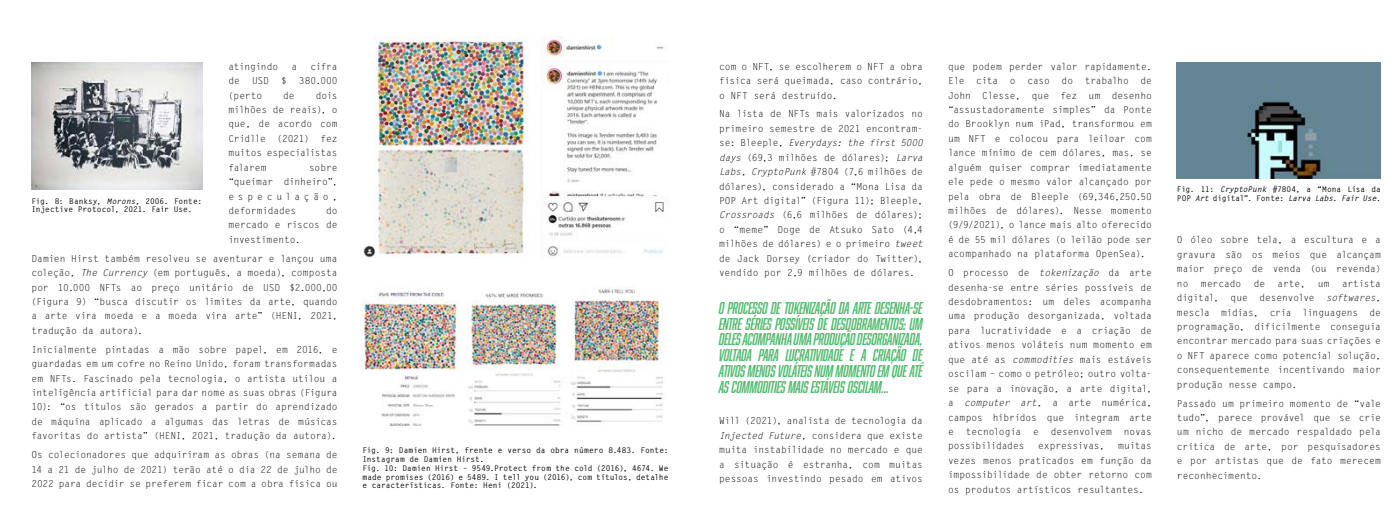
<style>
.page{position:relative;width:1400px;height:525px;background:#fff}
.page>*{position:absolute;margin:0;border:0;box-sizing:border-box;transform-origin:0 0}
.t1{font:italic 15.75px/15.8px "Abolition";letter-spacing:-.01em;color:#55bb72;text-align:justify}
.t2{font:9.62px/14.4px "Letter Gothic Std";letter-spacing:-.015em;color:#000;text-align:justify}
.t3{font:700 7.88px/8.8px "Letter Gothic Std";letter-spacing:-.005em;color:#000}
.s1{font-style:italic}
</style>
<div class="page">
<img style="left:32px;top:63px;width:170px;height:127px">
<img style="left:361px;top:37px;width:305px;height:222px">
<img style="left:362px;top:286px;width:306px;height:140px">
<img style="left:1177px;top:63px;width:204px;height:115px">
<p class="t2" style="left:228px;top:59px;width:51px">atingindo</p>
<p class="t2" style="left:291px;top:59px;width:7px">a</p>
<p class="t2" style="left:310px;top:59px;width:29px">cifra</p>
<p class="t2" style="left:228px;top:74px;width:13px">de</p>
<p class="t2" style="left:252px;top:74px;width:18px">USD</p>
<p class="t2" style="left:281px;top:74px;width:7px">$</p>
<p class="t2" style="left:299px;top:74px;width:40px">380.000</p>
<p class="t2" style="left:228px;top:88px;width:35px">(perto</p>
<p class="t2" style="left:283px;top:88px;width:13px">de</p>
<p class="t2" style="left:228px;top:88px;width:111px;text-indent:87px">dois milhões de reais), o que, de acordo com Cridlle (2021) fez muitos especialistas falarem</p>
<p class="t2" style="left:228px;top:160px;width:111px;text-indent:81px">sobre “queimar dinheiro”, especulação, deformidades</p>
<p class="t3" style="left:32px;top:196px;width:172px">Fig. 8: Banksy, <span class="s1">Morons</span>, 2006. Fonte:<br>Injective Protocol, 2021. Fair Use.</p>
<p class="t2" style="left:228px;top:204px;width:111px;text-indent:98px">do mercado e riscos de investimento.</p>
<p class="t2" style="left:31px;top:251px;width:308px">Damien Hirst também resolveu se aventurar e lançou uma coleção, <span class="s1">The Currency</span> (em português, a moeda), composta por 10.000 NFTs ao preço unitário de USD $2.000,00 (Figura 9) “busca discutir os limites da arte, quando a arte vira moeda e a moeda vira arte” (HENI, 2021, tradução da autora).</p>
<p class="t2" style="left:31px;top:342px;width:308px">Inicialmente pintadas a mão sobre papel, em 2016, e guardadas em um cofre no Reino Unido, foram transformadas em NFTs. Fascinado pela tecnologia, o artista utilou a inteligência artificial para dar nome as suas obras (Figura 10): “os títulos são gerados a partir do aprendizado de máquina aplicado a algumas das letras de músicas favoritas do artista” (HENI, 2021, tradução da autora).</p>
<p class="t2" style="left:31px;top:448px;width:308px">Os colecionadores que adquiriram as obras (na semana de 14 a 21 de julho de 2021) terão até o dia 22 de julho de 2022 para decidir se preferem ficar com a obra física ou</p>
<p class="t3" style="left:362px;top:446px;width:308px">Fig. 9: Damien Hirst, frente e verso da obra número 8.483. Fonte:<br>Instagram de Damien Hirst.<br>Fig. 10: Damien Hirst – 9549.Protect from the cold (2016), 4674. We made promises (2016) e 5489. I tell you (2016), com títulos, detalhe e características. Fonte: Heni (2021).</p>
<p class="t2" style="left:719px;top:59px;width:205px">com o NFT, se escolherem o NFT a obra física será queimada, caso contrário, o NFT será destruído.</p>
<p class="t2" style="left:719px;top:107px;width:205px">Na lista de NFTs mais valorizados no primeiro semestre de 2021 encontram&shy;se: Bleeple, <span class="s1">Everydays: the first 5000 days</span> (69,3 milhões de dólares); <span class="s1">Larva Labs</span>, <span class="s1">CryptoPunk</span> #7804 (7,6 milhões de dólares), considerado a “Mona Lisa da POP Art digital” (Figura 11); Bleeple, <span class="s1">Crossroads</span> (6,6 milhões de dólares); o “meme” Doge de Atsuko Sato (4,4 milhões de dólares) e o primeiro <span class="s1">tweet </span>de Jack Dorsey (criador do Twitter), vendido por 2,9 milhões de dólares.</p>
<p class="t1" style="left:719px;top:300px;width:205px">O PROCESSO DE TOKENIZAÇÃO DA ARTE DESENHA-SE ENTRE SÉRIES POSSÍVEIS DE DESDOBRAMENTOS: UM DELES ACOMPANHA UMA PRODUÇÃO DESORGANIZADA, VOLTADA PARA LUCRATIVIDADE E A CRIAÇÃO DE ATIVOS MENOS VOLÁTEIS NUM MOMENTO EM QUE ATÉ AS COMMODITIES MAIS ESTÁVEIS OSCILAM...</p>
<p class="t2" style="left:719px;top:414px;width:205px">Will (2021), analista de tecnologia da <span class="s1">Injected Future</span>, considera que existe muita instabilidade no mercado e que a situação é estranha, com muitas pessoas investindo pesado em ativos</p>
<p class="t2" style="left:948px;top:59px;width:205px">que podem perder valor rapidamente.<br>Ele cita o caso do trabalho de John Clesse, que fez um desenho “assustadoramente simples” da Ponte do Brooklyn num iPad, transformou em um NFT e colocou para leiloar com lance mínimo de cem dólares, mas, se alguém quiser comprar imediatamente ele pede o mesmo valor alcançado por pela obra de Bleeple (69,346,250.50 milhões de dólares). Nesse momento (9/9/2021), o lance mais alto oferecido é de 55 mil dólares (o leilão pode ser acompanhado na plataforma OpenSea).</p>
<p class="t2" style="left:948px;top:266px;width:205px">O processo de <span class="s1">tokenização</span> da arte desenha-se entre séries possíveis de desdobramentos: um deles acompanha uma produção desorganizada, voltada para lucratividade e a criação de ativos menos voláteis num momento em que até as <span class="s1">commodities</span> mais estáveis oscilam – como o petróleo; outro volta&shy;se para a inovação, a arte digital, a <span class="s1">computer art</span>, a arte numérica, campos híbridos que integram arte e tecnologia e desenvolvem novas possibilidades</p>
<p class="t2" style="left:948px;top:439px;width:205px;text-indent:170px">muitas vezes menos praticados em função da impossibilidade de obter retorno com os produtos artísticos resultantes.</p>
<p class="t2" style="left:1038px;top:439px;width:68px">expressivas,</p>
<p class="t3" style="left:1177px;top:185px;width:205px">Fig. 11: <span class="s1">CryptoPunk</span> #7804, a “Mona Lisa da<br>POP <span class="s1">Art</span> digital”. Fonte: <span class="s1">Larva Labs. Fair Use.</span></p>
<p class="t2" style="left:1177px;top:233px;width:205px">O óleo sobre tela, a escultura e a gravura são os meios que alcançam maior preço de venda (ou revenda) no</p>
<p class="t2" style="left:1201px;top:276px;width:42px">mercado</p>
<p class="t2" style="left:1254px;top:276px;width:13px">de</p>
<p class="t2" style="left:1278px;top:276px;width:29px">arte,</p>
<p class="t2" style="left:1318px;top:276px;width:13px">um</p>
<p class="t2" style="left:1177px;top:276px;width:205px;text-indent:165px">artista digital, que desenvolve <span class="s1">softwares, </span>mescla mídias, cria linguagens de programação, dificilmente conseguia encontrar mercado para suas criações e o NFT aparece como potencial solução, consequentemente incentivando maior produção nesse campo.</p>
<p class="t2" style="left:1177px;top:396px;width:205px">Passado um primeiro momento de “vale tudo”, parece provável que se crie um nicho de mercado respaldado pela crítica de arte, por pesquisadores e por artistas que de fato merecem reconhecimento.</p>
</div>
